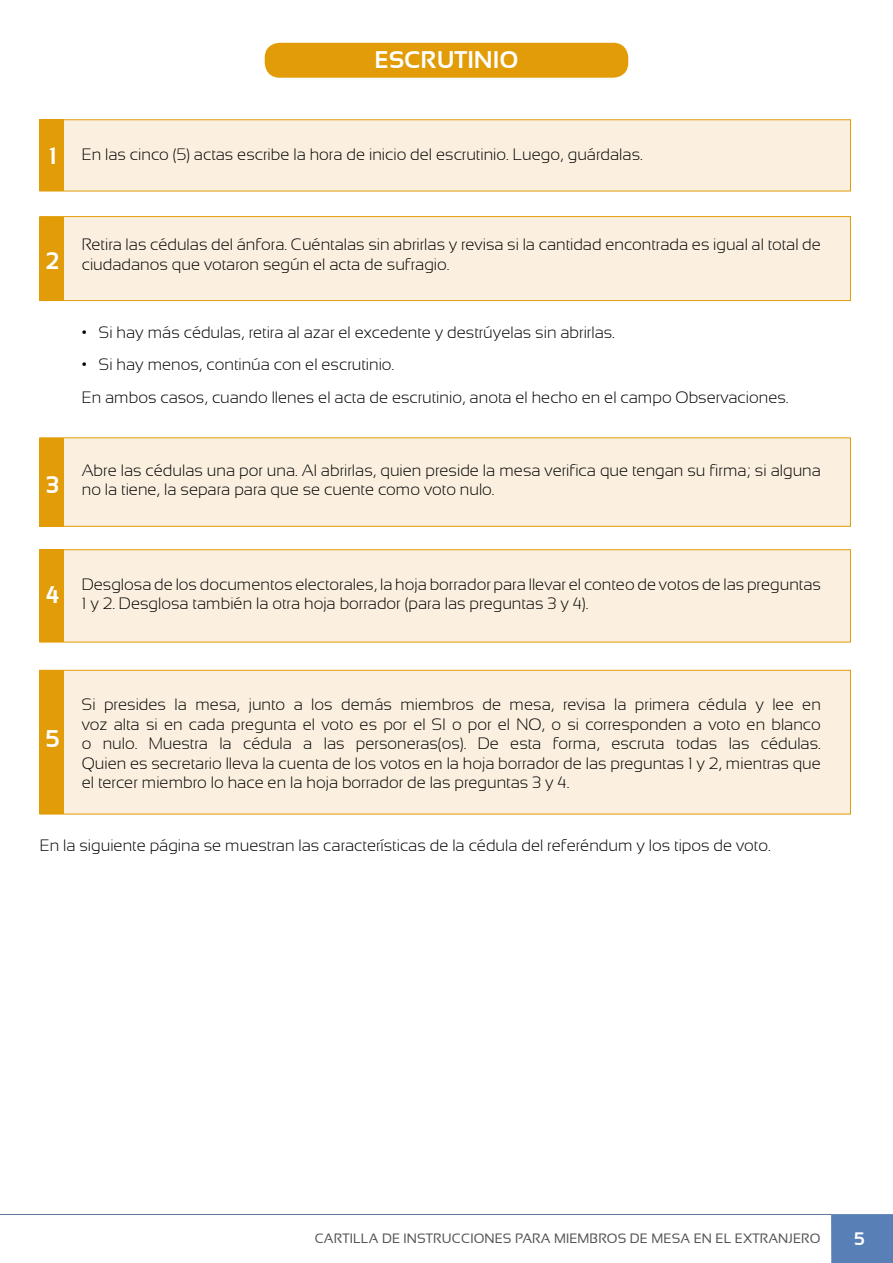
<style>
.page{position:relative;width:893px;height:1263px;background:#fff}
.page>*{position:absolute;margin:0;border:0;box-sizing:border-box;transform-origin:0 0}
.t1{font:700 24px "Sansation";color:#fff}
.t2{font:700 18px "Sansation";color:#fff}
.t3{font:300 16.5px/19.5px "Sansation";color:#000}
.t4{font:13.5px "Sansation";letter-spacing:.01em;color:#565655}
</style>
<div class="page">
<div style="left:831px;top:1214px;width:62px;height:49px;background:#5880b7"></div>
<hr style="left:0;top:1214px;width:831px;height:1px;background:#5e779c">
<div style="left:39px;top:119px;width:812px;height:72px;background:#fbf0df"></div>
<div style="left:39px;top:216px;width:812px;height:85px;background:#fbf0df;border:1px solid #e19c07"></div>
<div style="left:39px;top:437px;width:812px;height:90px;background:#fbf0df;border:1px solid #e19c07"></div>
<div style="left:39px;top:670px;width:812px;height:144px;background:#fbf0df;border:1px solid #e19c07"></div>
<div style="left:39px;top:549px;width:812px;height:93px;background:#fbf0df;border:1px solid #e19c07"></div>
<div style="left:40px;top:120px;width:24px;height:71px;background:#e19c07"></div>
<div style="left:40px;top:217px;width:24px;height:84px;background:#e19c07"></div>
<div style="left:40px;top:438px;width:24px;height:88px;background:#e19c07"></div>
<div style="left:40px;top:670px;width:24px;height:144px;background:#e19c07"></div>
<div style="left:40px;top:550px;width:24px;height:92px;background:#e19c07"></div>
<div style="left:265px;top:43px;width:363px;height:35px;background:#e19c07;border-radius:15px"></div>
<h1 class="t1" style="left:374px;top:46px;width:146px">ESCRUTINIO</h1>
<h1 class="t1" style="left:49px;top:141px;width:8px">1</h1>
<p class="t3" style="left:82px;top:144px;width:563px">En las cinco (5) actas escribe la hora de inicio del escrutinio. Luego, guárdalas.</p>
<h1 class="t1" style="left:45px;top:247px;width:15px">2</h1>
<h1 class="t1" style="left:46px;top:471px;width:15px">3</h1>
<p class="t3" style="left:82px;top:235px;width:741px">Retira las cédulas del ánfora. Cuéntalas sin abrirlas y revisa si la cantidad encontrada es igual al total de ciudadanos que votaron según el acta de sufragio.</p>
<p class="t3" style="left:82px;top:323px;width:535px">• Si hay más cédulas, retira al azar el excedente y destrúyelas sin abrirlas.</p>
<p class="t3" style="left:82px;top:349px;width:708px;line-height:32.2px">• Si hay menos, continúa con el escrutinio.<br>En ambos casos, cuando llenes el acta de escrutinio, anota el hecho en el campo Observaciones.</p>
<p class="t3" style="left:82px;top:460px;width:741px">Abre las cédulas una por una. Al abrirlas, quien preside la mesa verifica que tengan su firma; si alguna no la tiene, la separa para que se cuente como voto nulo.</p>
<h1 class="t1" style="left:46px;top:581px;width:15px">4</h1>
<p class="t3" style="left:82px;top:574px;width:741px">Desglosa de los documentos electorales, la hoja borrador para llevar el conteo de votos de las preguntas<br>1 y 2. Desglosa también la otra hoja borrador (para las preguntas 3 y 4).</p>
<h1 class="t1" style="left:45px;top:725px;width:15px">5</h1>
<p class="t3" style="left:82px;top:695px;width:741px;text-align:justify">Si presides la mesa, junto a los demás miembros de mesa, revisa la primera cédula y lee en voz alta si en cada pregunta el voto es por el SI o por el NO, o si corresponden a voto en blanco o nulo. Muestra la cédula a las personeras(os). De esta forma, escruta todas las cédulas.<br>Quien es secretario lleva la cuenta de los votos en la hoja borrador de las preguntas 1 y 2, mientras que el tercer miembro lo hace en la hoja borrador de las preguntas 3 y 4.</p>
<p class="t3" style="left:40px;top:835px;width:732px">En la siguiente página se muestran las características de la cédula del referéndum y los tipos de voto.</p>
<p class="t4" style="left:315px;top:1231px;width:507px">CARTILLA DE INSTRUCCIONES PARA MIEMBROS DE MESA EN EL EXTRANJERO</p>
<p class="t2" style="left:854px;top:1228px;width:12px">5</p>
</div>
